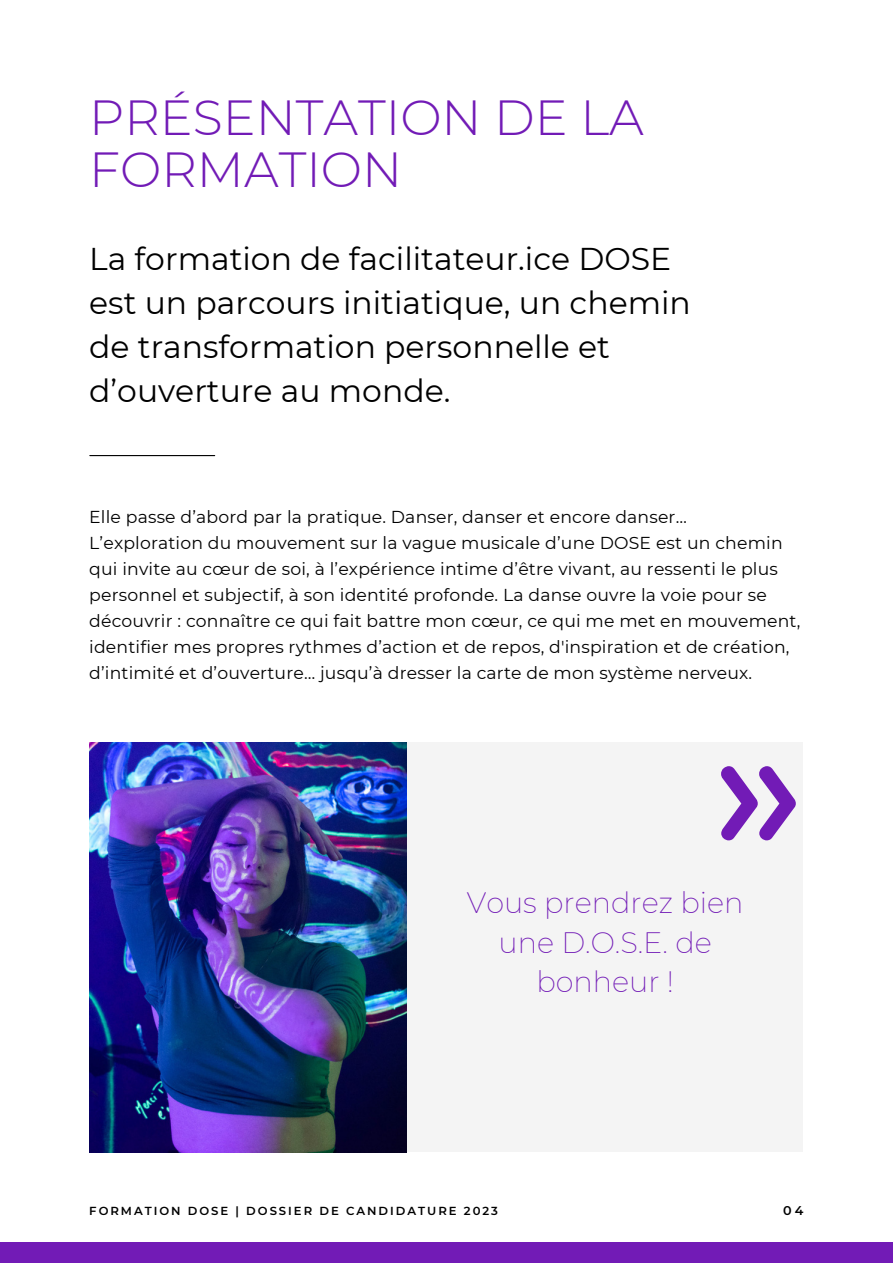
<style>
.page{position:relative;width:893px;height:1264px;background:#fff}
.page>*{position:absolute;margin:0;border:0;box-sizing:border-box;transform-origin:0 0}
.t1{font:500 176.25px "Quicksand";color:#721bb6}
.t2{font:300 49.2px/51.8px "Montserrat";color:#721bb6}
.t3{font:31.5px/43.8px "Montserrat";color:#000}
.t4{font:200 28.8px/39.3px "Montserrat";color:#721bb6;text-align:center}
.t5{font:17.25px/25.8px "Montserrat";letter-spacing:.01em;color:#000}
.t6{font:600 12.75px "Montserrat";color:#000}
.t7{font:600 11.7px "Montserrat";letter-spacing:.17em;color:#000}
</style>
<div class="page">
<div style="left:0;top:1242px;width:892px;height:20px;background:#721bb6"></div>
<hr style="left:90px;top:455px;width:125px;height:1px;background:#000">
<div style="left:407px;top:742px;width:395px;height:410px;background:#f4f4f4"></div>
<img style="left:89px;top:742px;width:317px;height:410px">
<p class="t2" style="left:89px;top:92px;width:556px">PRÉSENTATION DE LA<br>FORMATION</p>
<p class="t3" style="left:89px;top:237px;width:603px">La formation de facilitateur.ice DOSE est un parcours initiatique, un chemin de transformation personnelle et d’ouverture au monde.</p>
<p class="t5" style="left:89px;top:504px;width:712px">Elle passe d’abord par la pratique. Danser, danser et encore danser… L’exploration du mouvement sur la vague musicale d’une DOSE est un chemin qui invite au cœur de soi, à l’expérience intime d’être vivant, au ressenti le plus personnel et subjectif, à son identité profonde. La danse ouvre la voie pour se découvrir : connaître ce qui fait battre mon cœur, ce qui me met en mouvement, identifier mes propres rythmes d’action et de repos, d'inspiration et de création, d’intimité et d’ouverture… jusqu’à dresser la carte de mon système nerveux.</p>
<p class="t1" style="left:715px;top:673px;width:85px">»</p>
<p class="t4" style="left:467px;top:883px;width:278px">Vous prendrez bien une D.O.S.E. de bonheur !</p>
<p class="t7" style="left:89px;top:1203px;width:410px">FORMATION DOSE | DOSSIER DE CANDIDATURE 2023</p>
<p class="t6" style="left:783px;top:1202px;width:22px">04</p>
</div>
